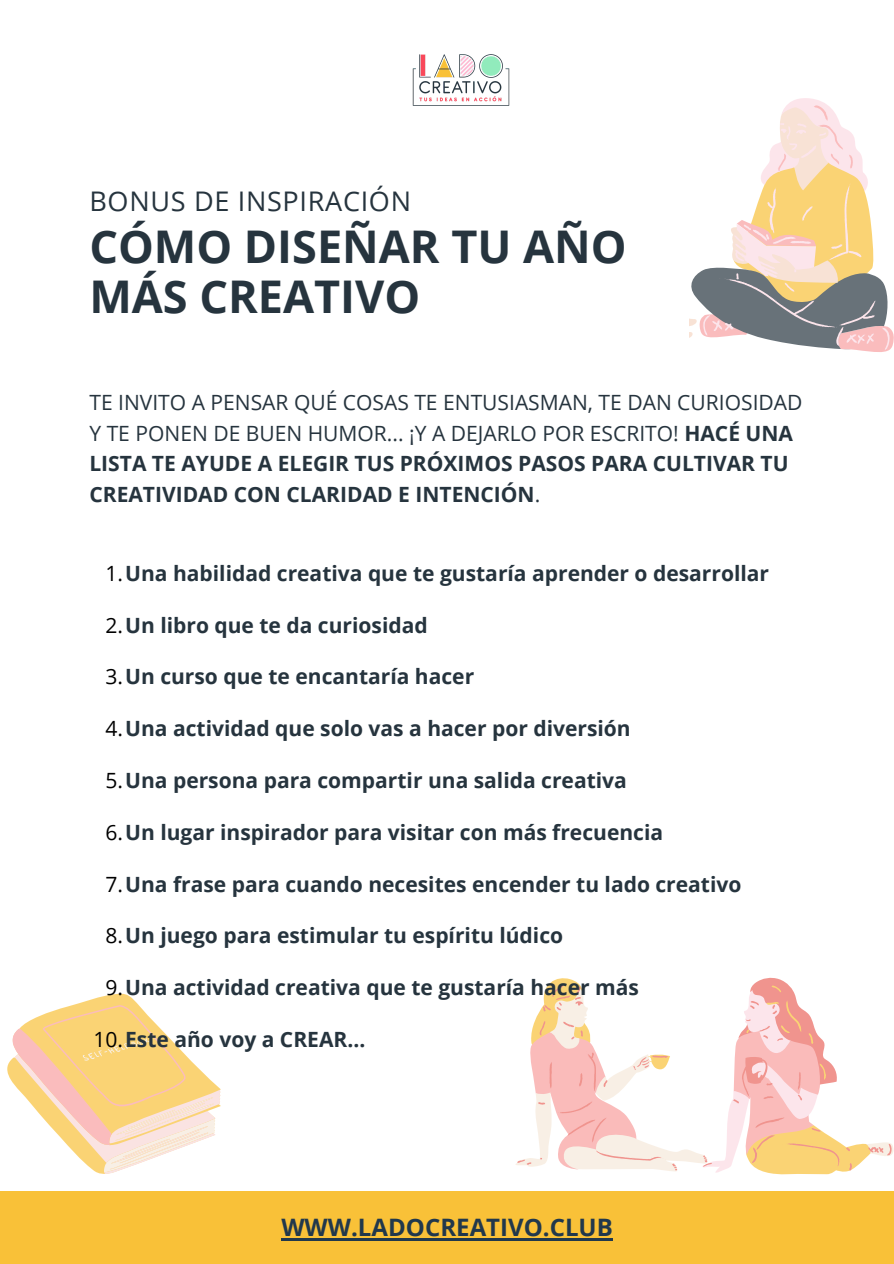
<style>
.page{position:relative;width:894px;height:1264px;background:#fff}
.page>*{position:absolute;margin:0;border:0;box-sizing:border-box;transform-origin:0 0}
.t1{font:700 45px/49.5px "Open Sans";color:#26343e}
.t2{font:27px "Open Sans";letter-spacing:.025em;color:#26343e}
.t3{font:700 24px "Open Sans";color:#21384c}
.t4{font:700 21px "Open Sans";color:#26343e}
.t5{font:21px/30.5px "Open Sans";color:#26343e}
.s1{font-weight:700}
.s2{font-weight:400;color:#000}
</style>
<div class="page">
<div style="left:0;top:1190px;width:893px;height:73px;background:#f9c138"></div>
<svg style="left:689px;top:98px;width:200px;height:252px"></svg>
<svg style="left:517px;top:977px;width:374px;height:194px"></svg>
<svg style="left:7px;top:993px;width:214px;height:181px"></svg>
<img style="left:412px;top:54px;width:98px;height:52px">
<hr style="left:281px;top:1238px;width:331px;height:2px;background:#21384c">
<p class="t2" style="left:89px;top:182px;width:323px">BONUS DE INSPIRACIÓN</p>
<h1 class="t1" style="left:89px;top:221px;width:538px">CÓMO DISEÑAR TU AÑO<br>MÁS CREATIVO</h1>
<p class="t5" style="left:89px;top:387px;width:714px">TE INVITO A PENSAR QUÉ COSAS TE ENTUSIASMAN, TE DAN CURIOSIDAD Y TE PONEN DE BUEN HUMOR... ¡Y A DEJARLO POR ESCRITO! <span class="s1">HACÉ UNA LISTA TE AYUDE A ELEGIR TUS PRÓXIMOS PASOS PARA CULTIVAR TU CREATIVIDAD CON CLARIDAD E INTENCIÓN</span>.</p>
<p class="t4" style="left:105px;top:558px;width:665px"><span class="s2">1.</span>Una habilidad creativa que te gustaría aprender o desarrollar</p>
<p class="t4" style="left:105px;top:610px;width:323px"><span class="s2">2.</span>Un libro que te da curiosidad</p>
<p class="t4" style="left:105px;top:662px;width:370px"><span class="s2">3.</span>Un curso que te encantaría hacer</p>
<p class="t4" style="left:105px;top:713px;width:526px"><span class="s2">4.</span>Una actividad que solo vas a hacer por diversión</p>
<p class="t4" style="left:105px;top:765px;width:523px"><span class="s2">5.</span>Una persona para compartir una salida creativa</p>
<p class="t4" style="left:105px;top:817px;width:559px"><span class="s2">6.</span>Un lugar inspirador para visitar con más frecuencia</p>
<p class="t4" style="left:105px;top:869px;width:637px"><span class="s2">7.</span>Una frase para cuando necesites encender tu lado creativo</p>
<p class="t4" style="left:105px;top:921px;width:459px"><span class="s2">8.</span>Un juego para estimular tu espíritu lúdico</p>
<p class="t4" style="left:105px;top:972px;width:535px"><span class="s2">9.</span>Una actividad creativa que te gustaría hacer más</p>
<p class="t4" style="left:93px;top:1024px;width:273px"><span class="s2">10.</span>Este año voy a CREAR…</p>
<p class="t3" style="left:281px;top:1210px;width:333px">WWW.LADOCREATIVO.CLUB</p>
</div>
